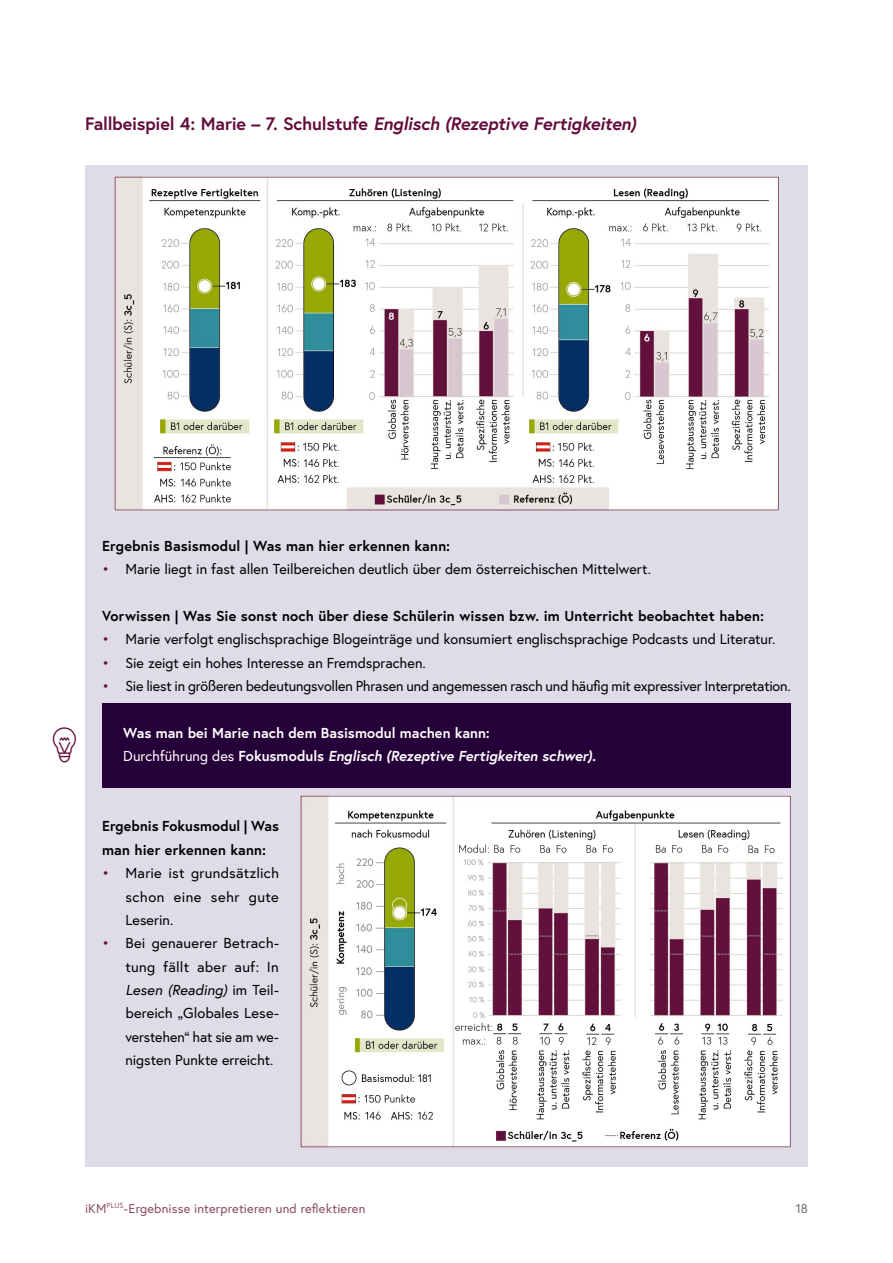
<style>
.page{position:relative;width:893px;height:1263px;background:#fff}
.page>*{position:absolute;margin:0;border:0;box-sizing:border-box;transform-origin:0 0}
.h2_ohne_Nummerierung{font:700 18px "Europa Austria";letter-spacing:-.01em;color:#620c3b}
.t1{font:14.4px/23.4px "Europa Austria";letter-spacing:-.005em;color:#000;text-align:justify}
.t2{font:700 14.4px/23.4px "Europa Austria";letter-spacing:.01em;color:#000}
.Infobox_p_Infobox_Hinweise_Englisch_inte{font:italic 700 14.4px "Europa Austria";letter-spacing:-.005em;color:#fff}
.Infobox_p_Infobox_Hinweise_Englisch_inte-2{font:700 14.4px "Europa Austria";color:#fff}
.t3{font:12.75px "Europa Austria";letter-spacing:.015em;color:#894b67}
.t4{font:12.75px "Europa Austria";color:#6f6f6e}
.s1{font-style:italic}
.s2{color:#620c3b}
.s3{font-weight:400;font-style:normal}
.s4{font-style:normal}
</style>
<div class="page">
<div style="left:85px;top:165px;width:723px;height:1001px;background:#dfdce8"></div>
<img style="left:114px;top:176px;width:665px;height:334px">
<div style="left:102px;top:703px;width:689px;height:61px;background:#260038"></div>
<div style="left:102px;top:726px;width:689px;height:62px;background:#260038"></div>
<img style="left:300px;top:795px;width:491px;height:353px">
<h2 class="h2_ohne_Nummerierung" style="left:85px;top:111px;width:552px">Fallbeispiel 4: Marie – 7. Schulstufe <span class="s1">Englisch (Rezeptive Fertigkeiten)</span></h2>
<p class="t2" style="left:102px;top:533px;width:350px">Ergebnis Basismodul | Was man hier erkennen kann:</p>
<p class="t1" style="left:102px;top:557px;width:550px"><span class="s2">•</span> Marie liegt in fast allen Teilbereichen deutlich über dem österreichischen Mittelwert.</p>
<p class="t2" style="left:102px;top:604px;width:663px">Vorwissen | Was Sie sonst noch über diese Schülerin wissen bzw. im Unterricht beobachtet haben:</p>
<p class="t1" style="left:102px;top:627px;width:675px"><span class="s2">•</span> Marie verfolgt englischsprachige Blogeinträge und konsumiert englischsprachige Podcasts und Literatur.</p>
<p class="t1" style="left:102px;top:651px;width:325px"><span class="s2">•</span> Sie zeigt ein hohes Interesse an Fremdsprachen.</p>
<p class="t1" style="left:102px;top:674px;width:690px"><span class="s2">•</span> Sie liest in größeren bedeutungsvollen Phrasen und angemessen rasch und häufig mit expressiver Interpretation.</p>
<p class="Infobox_p_Infobox_Hinweise_Englisch_inte-2" style="left:123px;top:723px;width:368px">Was man bei Marie nach dem Basismodul machen kann:</p>
<p class="Infobox_p_Infobox_Hinweise_Englisch_inte" style="left:123px;top:746px;width:474px"><span class="s3">Durchführung des</span> <span class="s4">Fokusmoduls</span> Englisch (Rezeptive Fertigkeiten schwer).</p>
<p class="t2" style="left:102px;top:814px;width:178px">Ergebnis Fokusmodul | Was man hier erkennen kann:</p>
<p class="t1" style="left:125px;top:861px;width:155px;text-indent:-23px"><span class="s2">•</span> Marie ist grundsätzlich schon eine sehr gute Leserin.</p>
<p class="t1" style="left:125px;top:931px;width:155px;text-indent:-23px"><span class="s2">•</span> Bei genauerer Betrach&shy;tung fällt aber auf: In <span class="s1">Lesen (Reading)</span> im Teil&shy;bereich „Globales Lese&shy;verstehen“ hat sie am we&shy;nigsten Punkte erreicht.</p>
<p class="t3" style="left:85px;top:1200px;width:282px">iKM<sup>PLUS</sup>-Ergebnisse interpretieren und reflektieren</p>
<p class="t4" style="left:796px;top:1200px;width:14px">18</p>
</div>
